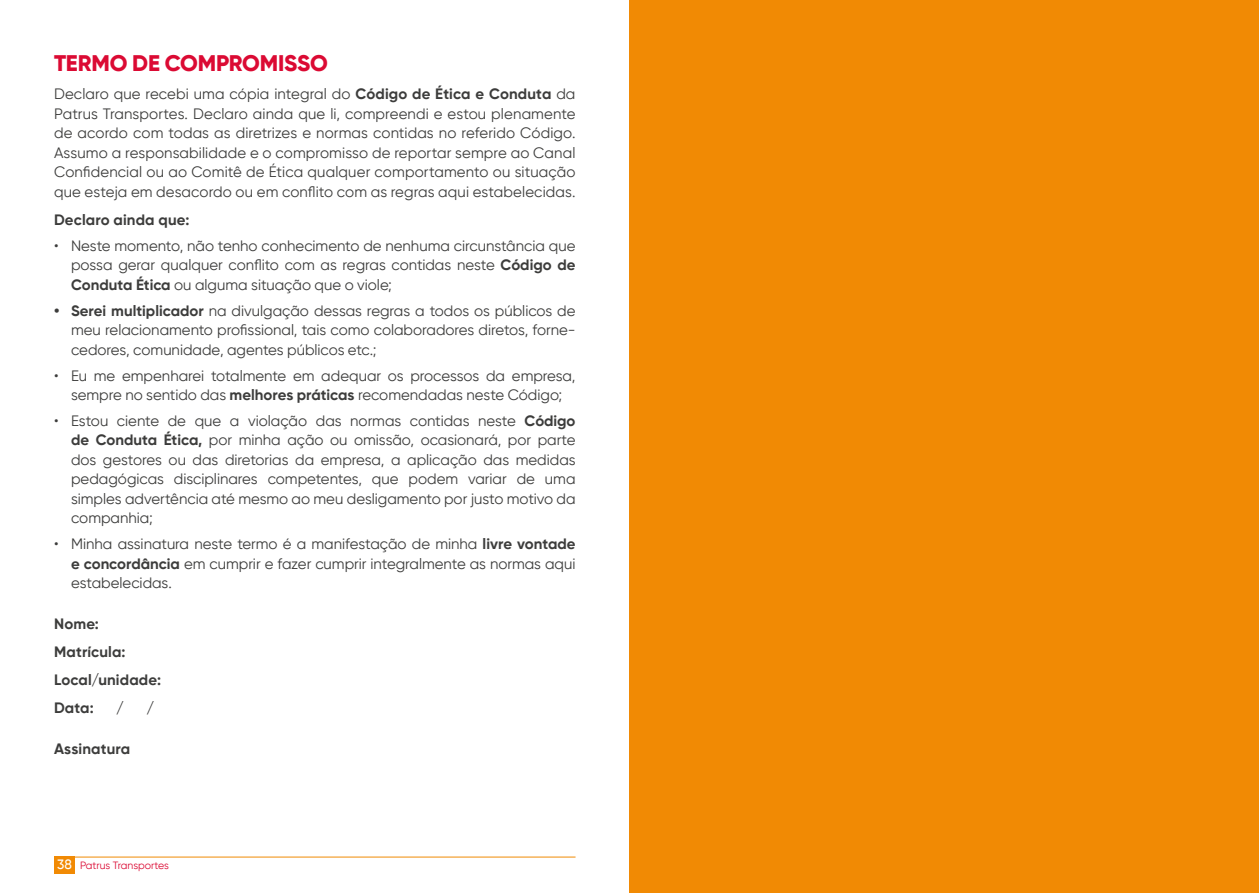
<style>
.page{position:relative;width:1259px;height:893px;background:#fff}
.page>*{position:absolute;margin:0;border:0;box-sizing:border-box;transform-origin:0 0}
.t1{font:800 22.5px "Gilroy";letter-spacing:-.01em;color:#db0a33}
.t2{font:15px/19.5px "Gilroy";color:#3c3c3b;text-align:justify}
.t3{font:700 15px/28px "Gilroy";letter-spacing:.01em;color:#3c3c3b}
.t4{font:10.5px "Gilroy";color:#db0a33}
.s1{font-weight:700}
.s2{font-weight:500;font-size:13.5px;color:#fff}
</style>
<div class="page">
<hr style="left:73px;top:857px;width:502px;height:1px;background:#f18a04">
<div style="left:54px;top:857px;width:21px;height:17px;background:#f18a04"></div>
<div style="left:629px;top:0;width:630px;height:893px;background:#f18a04"></div>
<h1 class="t1" style="left:54px;top:49px;width:275px">TERMO DE COMPROMISSO</h1>
<p class="t2" style="left:54px;top:84px;width:523px">Declaro que recebi uma cópia integral do <span class="s1">Código de Ética e Conduta</span> da Patrus Transportes. Declaro ainda que li, compreendi e estou plenamente de acordo com todas as diretrizes e normas contidas no referido Código.<br>Assumo a responsabilidade e o compromisso de reportar sempre ao Canal Confidencial ou ao Comitê de Ética qualquer comportamento ou situação que esteja em desacordo ou em conflito com as regras aqui estabelecidas.</p>
<p class="t3" style="left:54px;top:206px;width:137px">Declaro ainda que:</p>
<p class="t2" style="left:71px;top:236px;width:506px;text-indent:-17px">• Neste momento, não tenho conhecimento de nenhuma circunstância que possa gerar qualquer conflito com as regras contidas neste <span class="s1">Código de Conduta Ética</span> ou alguma situação que o viole;</p>
<p class="t2" style="left:71px;top:301px;width:506px;text-indent:-17px"><span class="s1">• Serei multiplicador</span> na divulgação dessas regras a todos os públicos de meu relacionamento profissional, tais como colaboradores diretos, forne&shy;cedores, comunidade, agentes públicos etc.;</p>
<p class="t2" style="left:54px;top:365px;width:523px;text-align:center">• Eu me empenharei totalmente em adequar os processos da empresa, sempre no sentido das <span class="s1">melhores práticas</span> recomendadas neste Código;</p>
<p class="t2" style="left:71px;top:411px;width:506px;text-indent:-17px">• Estou ciente de que a violação das normas contidas neste <span class="s1">Código de Conduta Ética,</span> por minha ação ou omissão, ocasionará, por parte dos gestores ou das diretorias da empresa, a aplicação das medidas pedagógicas disciplinares competentes, que podem variar de uma simples advertência até mesmo ao meu desligamento por justo motivo da companhia;</p>
<p class="t2" style="left:71px;top:534px;width:506px;text-indent:-17px">• Minha assinatura neste termo é a manifestação de minha <span class="s1">livre vontade e concordância</span> em cumprir e fazer cumprir integralmente as normas aqui estabelecidas.</p>
<p class="t3" style="left:54px;top:610px;width:108px">Nome:<br>Matrícula:<br>Local/unidade:<br>Data:</p>
<p class="t3" style="left:116px;top:694px;width:9px">/</p>
<p class="t3" style="left:147px;top:694px;width:9px">/</p>
<p class="t3" style="left:54px;top:734px;width:78px">Assinatura</p>
<p class="t4" style="left:57px;top:859px;width:113px"><span class="s2">38</span> Patrus Transportes</p>
</div>
